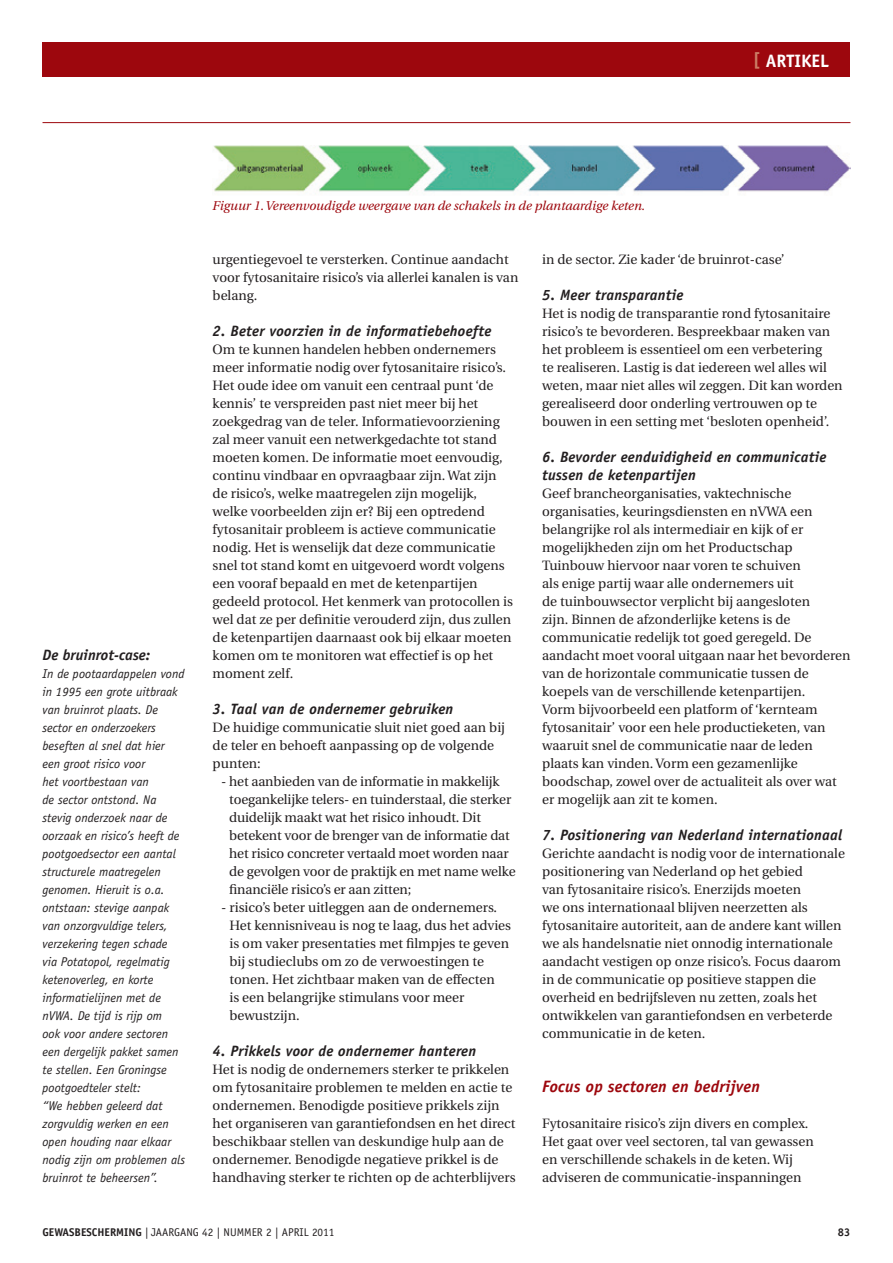
<style>
.page{position:relative;width:893px;height:1263px;background:#fff}
.page>*{position:absolute;margin:0;border:0;box-sizing:border-box;transform-origin:0 0}
.t1{font:700 18px "Officina Sans";color:#fff}
.t2{font:italic 700 16.5px "Officina Sans";letter-spacing:.015em;color:#9d070d}
.t3{font:italic 700 15px/18px "Officina Sans";letter-spacing:.015em;color:#231f20}
.t4{font:13.5px/18px "Utopia";color:#231f20}
.t5{font:italic 12.75px/18px "Officina Sans";color:#231f20}
.t6{font:italic 12.75px "Utopia";color:#9d070d}
.t7{font:11.25px "Officina Sans";color:#231f20}
.t8{font:700 11.25px "Officina Sans";color:#231f20}
.s1{color:#cb7c64}
.s2{font-weight:700}
</style>
<div class="page">
<div style="left:43px;top:43px;width:807px;height:34px;background:#9d070d"></div>
<hr style="left:43px;top:122px;width:807px;height:1px;background:#9d070d">
<img style="left:213px;top:146px;width:637px;height:46px">
<h1 class="t1" style="left:753px;top:49px;width:78px"><span class="s1">[</span> ARTIKEL</h1>
<p class="t3" style="left:43px;top:646px;width:109px">De bruinrot-case:</p>
<p class="t5" style="left:43px;top:665px;width:144px">In de pootaardappelen vond in 1995 een grote uitbraak van bruinrot plaats. De sector en onderzoekers beseften al snel dat hier een groot risico voor<br>het voortbestaan van<br>de sector ontstond. Na stevig onderzoek naar de oorzaak en risico’s heeft de pootgoedsector een aantal structurele maatregelen genomen. Hieruit is o.a. ontstaan: stevige aanpak van onzorgvuldige telers, verzekering tegen schade via Potatopol, regelmatig ketenoverleg, en korte informatielijnen met de nVWA. De tijd is rijp om<br>ook voor andere sectoren een dergelijk pakket samen te stellen. Een Groningse pootgoedteler stelt:<br>“We hebben geleerd dat zorgvuldig werken en een open houding naar elkaar nodig zijn om problemen als bruinrot te beheersen”.</p>
<p class="t6" style="left:213px;top:199px;width:434px">Figuur 1. Vereenvoudigde weergave van de schakels in de plantaardige keten.</p>
<p class="t4" style="left:213px;top:251px;width:307px">urgentiegevoel te versterken. Continue aandacht voor fytosanitaire risico’s via allerlei kanalen is van belang.</p>
<p class="t3" style="left:213px;top:322px;width:280px">2. Beter voorzien in de informatiebehoefte</p>
<p class="t4" style="left:213px;top:341px;width:302px">Om te kunnen handelen hebben ondernemers meer informatie nodig over fytosanitaire risico’s.<br>Het oude idee om vanuit een centraal punt ‘de kennis’ te verspreiden past niet meer bij het zoekgedrag van de teler. Informatievoorziening zal meer vanuit een netwerkgedachte tot stand moeten komen. De informatie moet eenvoudig, continu vindbaar en opvraagbaar zijn. Wat zijn de risico’s, welke maatregelen zijn mogelijk, welke voorbeelden zijn er? Bij een optredend fytosanitair probleem is actieve communicatie nodig. Het is wenselijk dat deze communicatie snel tot stand komt en uitgevoerd wordt volgens een vooraf bepaald en met de ketenpartijen gedeeld protocol. Het kenmerk van protocollen is wel dat ze per definitie verouderd zijn, dus zullen de ketenpartijen daarnaast ook bij elkaar moeten komen om te monitoren wat effectief is op het moment zelf.</p>
<p class="t3" style="left:213px;top:700px;width:242px">3. Taal van de ondernemer gebruiken</p>
<p class="t4" style="left:213px;top:719px;width:294px">De huidige communicatie sluit niet goed aan bij de teler en behoeft aanpassing op de volgende punten:</p>
<p class="t4" style="left:229px;top:773px;width:288px;text-indent:-8px">- het aanbieden van de informatie in makkelijk toegankelijke telers- en tuinderstaal, die sterker duidelijk maakt wat het risico inhoudt. Dit betekent voor de brenger van de informatie dat het risico concreter vertaald moet worden naar de gevolgen voor de praktijk en met name welke financiële risico’s er aan zitten;</p>
<p class="t4" style="left:229px;top:899px;width:283px;text-indent:-8px">- risico’s beter uitleggen aan de ondernemers.<br>Het kennisniveau is nog te laag, dus het advies is om vaker presentaties met filmpjes te geven bij studieclubs om zo de verwoestingen te tonen. Het zichtbaar maken van de effecten<br>is een belangrijke stimulans voor meer bewustzijn.</p>
<p class="t3" style="left:213px;top:1042px;width:265px">4. Prikkels voor de ondernemer hanteren</p>
<p class="t4" style="left:213px;top:1061px;width:305px">Het is nodig de ondernemers sterker te prikkelen om fytosanitaire problemen te melden en actie te ondernemen. Benodigde positieve prikkels zijn het organiseren van garantiefondsen en het direct beschikbaar stellen van deskundige hulp aan de ondernemer. Benodigde negatieve prikkel is de handhaving sterker te richten op de achterblijvers</p>
<p class="t4" style="left:542px;top:251px;width:244px">in de sector. Zie kader ‘de bruinrot-case’</p>
<p class="t3" style="left:542px;top:286px;width:143px">5. Meer transparantie</p>
<p class="t4" style="left:542px;top:305px;width:302px">Het is nodig de transparantie rond fytosanitaire risico’s te bevorderen. Bespreekbaar maken van het probleem is essentieel om een verbetering<br>te realiseren. Lastig is dat iedereen wel alles wil weten, maar niet alles wil zeggen. Dit kan worden gerealiseerd door onderling vertrouwen op te bouwen in een setting met ‘besloten openheid’.</p>
<p class="t3" style="left:542px;top:448px;width:286px">6. Bevorder eenduidigheid en communicatie tussen de ketenpartijen</p>
<p class="t4" style="left:542px;top:485px;width:310px">Geef brancheorganisaties, vaktechnische organisaties, keuringsdiensten en nVWA een belangrijke rol als intermediair en kijk of er mogelijkheden zijn om het Productschap Tuinbouw hiervoor naar voren te schuiven<br>als enige partij waar alle ondernemers uit<br>de tuinbouwsector verplicht bij aangesloten<br>zijn. Binnen de afzonderlijke ketens is de communicatie redelijk tot goed geregeld. De aandacht moet vooral uitgaan naar het bevorderen van de horizontale communicatie tussen de koepels van de verschillende ketenpartijen.<br>Vorm bijvoorbeeld een platform of ‘kernteam fytosanitair’ voor een hele productieketen, van waaruit snel de communicatie naar de leden plaats kan vinden. Vorm een gezamenlijke boodschap, zowel over de actualiteit als over wat er mogelijk aan zit te komen.</p>
<p class="t3" style="left:542px;top:826px;width:302px">7. Positionering van Nederland internationaal</p>
<p class="t4" style="left:542px;top:845px;width:304px">Gerichte aandacht is nodig voor de internationale positionering van Nederland op het gebied<br>van fytosanitaire risico’s. Enerzijds moeten<br>we ons internationaal blijven neerzetten als fytosanitaire autoriteit, aan de andere kant willen we als handelsnatie niet onnodig internationale aandacht vestigen op onze risico’s. Focus daarom in de communicatie op positieve stappen die overheid en bedrijfsleven nu zetten, zoals het ontwikkelen van garantiefondsen en verbeterde communicatie in de keten.</p>
<p class="t2" style="left:542px;top:1077px;width:219px">Focus op sectoren en bedrijven</p>
<p class="t4" style="left:542px;top:1115px;width:273px">Fytosanitaire risico’s zijn divers en complex.<br>Het gaat over veel sectoren, tal van gewassen en verschillende schakels in de keten. Wij adviseren de communicatie-inspanningen</p>
<p class="t7" style="left:43px;top:1226px;width:293px"><span class="s2">GEWASBESCHERMING</span> | JAARGANG 42 | NUMMER 2 | APRIL 2011</p>
<p class="t8" style="left:838px;top:1225px;width:14px">83</p>
</div>
